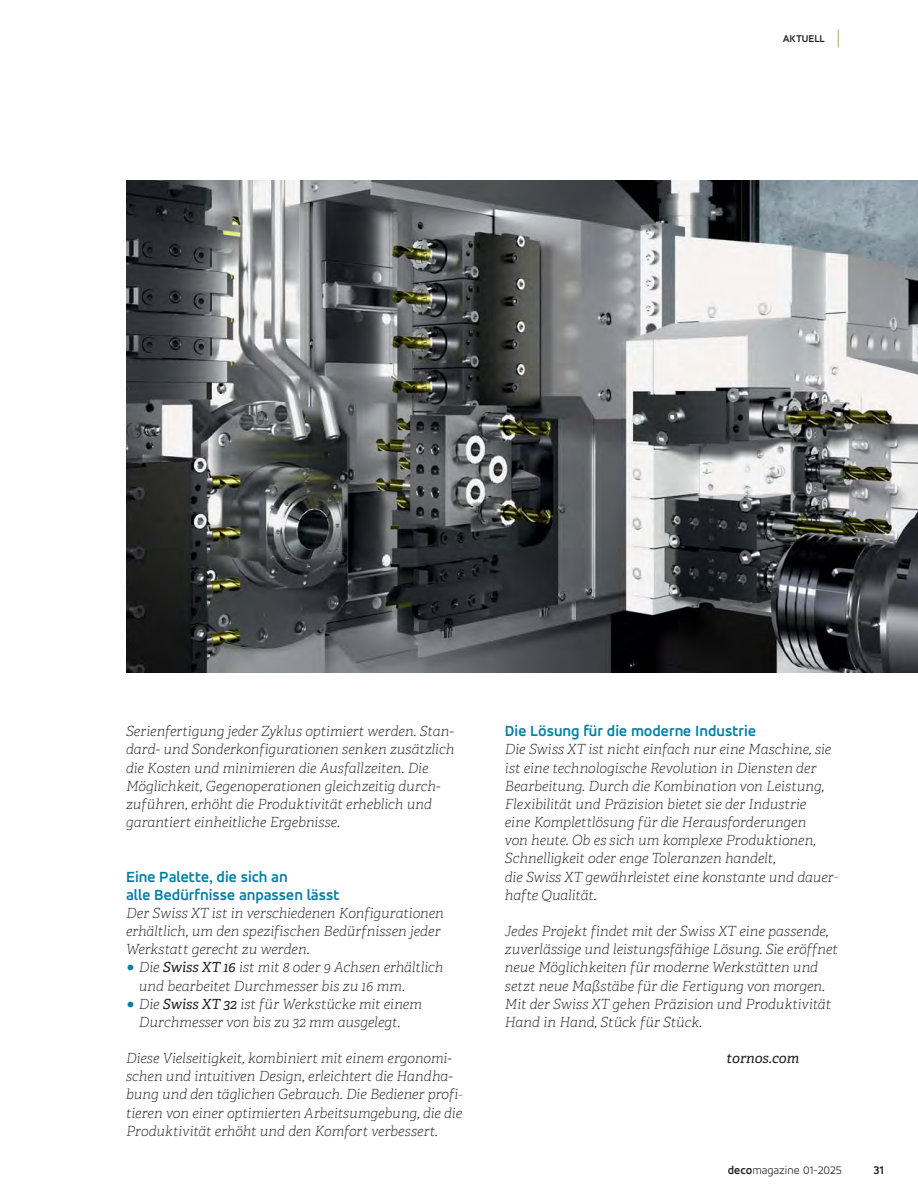
<style>
.page{position:relative;width:918px;height:1188px;background:#fff}
.page>*{position:absolute;margin:0;border:0;box-sizing:border-box;transform-origin:0 0}
.t1{font:700 15.75px/18.1px "Tornos Accord Alt";color:#007fa4}
.t2{font:italic 100 13.95px/18.1px "Adelle";color:#231f20}
.t3{font:italic 13.95px "Tornos Adelle";color:#231f20}
.t4{font:300 12px "Tornos Accord Alt";color:#231f20}
.t5{font:700 12px "Tornos Accord Alt";color:#231f20}
.t6{font:700 10.5px "Tornos Accord Alt";letter-spacing:-.01em;color:#231f20}
.s1{font-family:"DIN Pro";font-weight:300;font-size:21px;color:#aaa869}
.s2{color:#007fa4}
.s3{font-family:"Tornos Adelle";font-weight:400}
.s4{font-weight:700}
</style>
<div class="page">
<img style="left:126px;top:181px;width:792px;height:491px">
<p class="t6" style="left:783px;top:33px;width:60px">AKTUELL <span class="s1">|</span></p>
<p class="t2" style="left:126px;top:724px;width:330px">Serienfertigung jeder Zyklus optimiert werden. Stan&shy;dard- und Sonderkonfigurationen senken zusätzlich die Kosten und minimieren die Ausfallzeiten. Die Möglichkeit, Gegenoperationen gleichzeitig durch&shy;zuführen, erhöht die Produktivität erheblich und garantiert einheitliche Ergebnisse.</p>
<p class="t1" style="left:126px;top:868px;width:215px">Eine Palette, die sich an<br>alle Bedürfnisse anpassen lässt</p>
<p class="t2" style="left:126px;top:905px;width:319px">Der Swiss XT ist in verschiedenen Konfigurationen erhältlich, um den spezifischen Bedürfnissen jeder<br>Werkstatt gerecht zu werden.</p>
<p class="t2" style="left:139px;top:960px;width:306px;text-indent:-13px"><span class="s2">●</span> Die <span class="s3">Swiss XT 16</span> ist mit 8 oder 9 Achsen erhältlich und bearbeitet Durchmesser bis zu 16 mm.</p>
<p class="t2" style="left:139px;top:996px;width:285px;text-indent:-13px"><span class="s2">●</span> Die <span class="s3">Swiss XT 32</span> ist für Werkstücke mit einem<br>Durchmesser von bis zu 32 mm ausgelegt.</p>
<p class="t2" style="left:126px;top:1051px;width:338px">Diese Vielseitigkeit, kombiniert mit einem ergonomi&shy;schen und intuitiven Design, erleichtert die Handha&shy;bung und den täglichen Gebrauch. Die Bediener profi&shy;tieren von einer optimierten Arbeitsumgebung, die die Produktivität erhöht und den Komfort verbessert.</p>
<p class="t1" style="left:505px;top:723px;width:253px">Die Lösung für die moderne Industrie</p>
<p class="t2" style="left:505px;top:742px;width:335px">Die Swiss XT ist nicht einfach nur eine Maschine, sie ist eine technologische Revolution in Diensten der Bearbeitung. Durch die Kombination von Leistung, Flexibilität und Präzision bietet sie der Industrie<br>eine Komplettlösung für die Herausforderungen<br>von heute. Ob es sich um komplexe Produktionen, Schnelligkeit oder enge Toleranzen handelt,<br>die Swiss XT gewährleistet eine konstante und dauer&shy;hafte Qualität.</p>
<p class="t2" style="left:505px;top:924px;width:335px">Jedes Projekt findet mit der Swiss XT eine passende, zuverlässige und leistungsfähige Lösung. Sie eröffnet neue Möglichkeiten für moderne Werkstätten und setzt neue Maßstäbe für die Fertigung von morgen.<br>Mit der Swiss XT gehen Präzision und Produktivität Hand in Hand, Stück für Stück.</p>
<p class="t3" style="left:727px;top:1051px;width:74px">tornos.com</p>
<p class="t4" style="left:728px;top:1166px;width:115px"><span class="s4">deco</span>magazine 01-2025</p>
<p class="t5" style="left:874px;top:1165px;width:12px">31</p>
</div>
